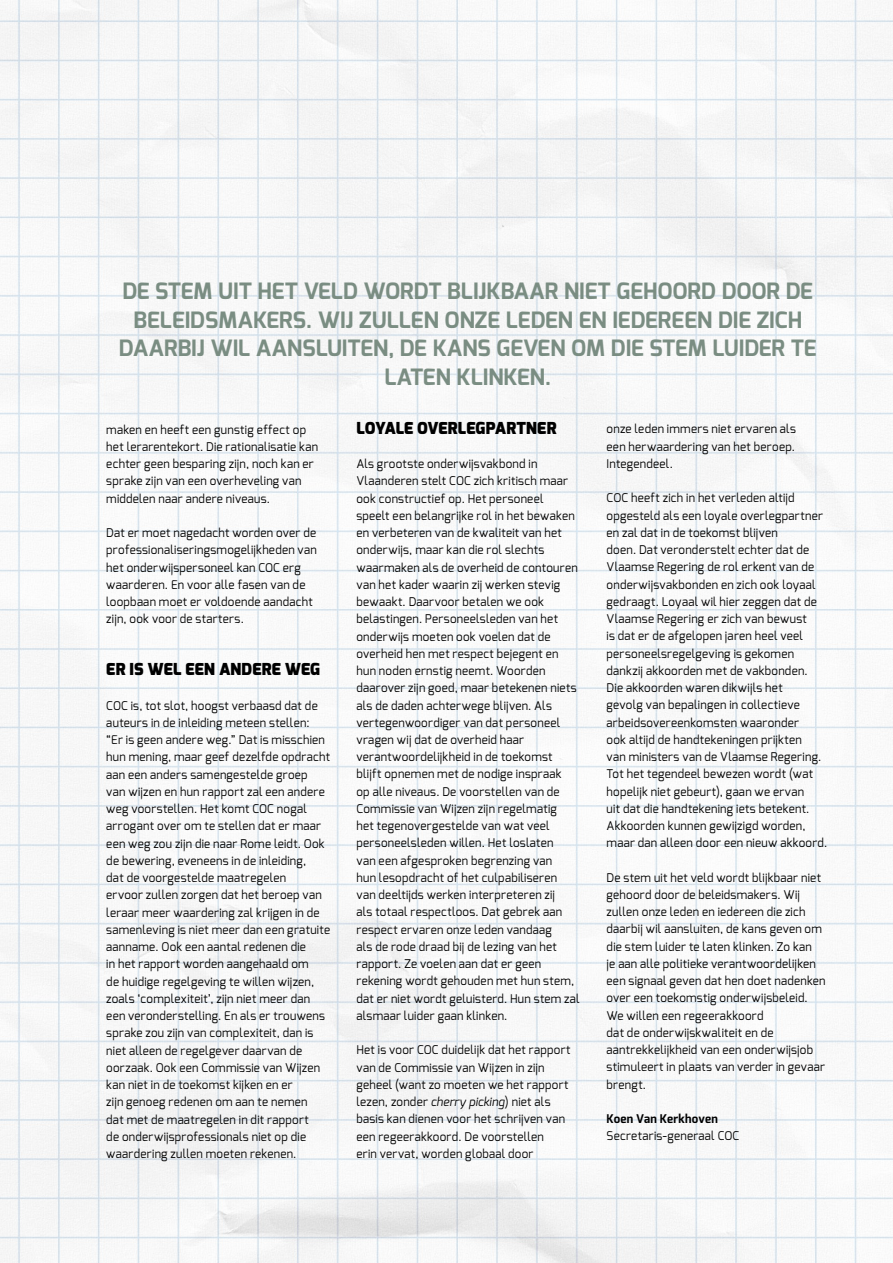
<style>
.page{position:relative;width:893px;height:1263px;background:#fff}
.page>*{position:absolute;margin:0;border:0;box-sizing:border-box;transform-origin:0 0}
.t1{font:700 22.5px/28.5px "Exo";color:#7a8d82;text-align:center}
.t2{font:900 16.5px "Exo";letter-spacing:.01em;color:#000}
.t3{font:12px/17.2px "Exo";letter-spacing:.02em;color:#000}
.t4{font:700 12px "Exo";letter-spacing:.02em;color:#000}
.s1{font-style:italic}
</style>
<div class="page">
<img style="left:0;top:0;width:893px;height:1263px">
<h1 class="t1" style="left:119px;top:277px;width:699px">DE STEM UIT HET VELD WORDT BLIJKBAAR NIET GEHOORD DOOR DE BELEIDSMAKERS. WIJ ZULLEN ONZE LEDEN EN IEDEREEN DIE ZICH DAARBIJ WIL AANSLUITEN, DE KANS GEVEN OM DIE STEM LUIDER TE LATEN KLINKEN.</h1>
<p class="t3" style="left:106px;top:421px;width:213px">maken en heeft een gunstig effect op het lerarentekort. Die rationalisatie kan echter geen besparing zijn, noch kan er sprake zijn van een overheveling van middelen naar andere niveaus.</p>
<p class="t3" style="left:106px;top:524px;width:212px">Dat er moet nagedacht worden over de professionaliseringsmogelijkheden van het onderwijspersoneel kan COC erg waarderen. En voor alle fasen van de loopbaan moet er voldoende aandacht zijn, ook voor de starters.</p>
<h2 class="t2" style="left:106px;top:658px;width:215px">ER IS WEL EEN ANDERE WEG</h2>
<p class="t3" style="left:106px;top:697px;width:225px">COC is, tot slot, hoogst verbaasd dat de auteurs in de inleiding meteen stellen:<br>“Er is geen andere weg.” Dat is misschien hun mening, maar geef dezelfde opdracht aan een anders samengestelde groep<br>van wijzen en hun rapport zal een andere weg voorstellen. Het komt COC nogal arrogant over om te stellen dat er maar een weg zou zijn die naar Rome leidt. Ook de bewering, eveneens in de inleiding,<br>dat de voorgestelde maatregelen<br>ervoor zullen zorgen dat het beroep van leraar meer waardering zal krijgen in de samenleving is niet meer dan een gratuite aanname. Ook een aantal redenen die<br>in het rapport worden aangehaald om<br>de huidige regelgeving te willen wijzen, zoals ‘complexiteit’, zijn niet meer dan een veronderstelling. En als er trouwens sprake zou zijn van complexiteit, dan is niet alleen de regelgever daarvan de oorzaak. Ook een Commissie van Wijzen kan niet in de toekomst kijken en er<br>zijn genoeg redenen om aan te nemen<br>dat met de maatregelen in dit rapport<br>de onderwijsprofessionals niet op die waardering zullen moeten rekenen.</p>
<h2 class="t2" style="left:356px;top:417px;width:202px">LOYALE OVERLEGPARTNER</h2>
<p class="t3" style="left:356px;top:455px;width:225px">Als grootste onderwijsvakbond in Vlaanderen stelt COC zich kritisch maar ook constructief op. Het personeel<br>speelt een belangrijke rol in het bewaken en verbeteren van de kwaliteit van het onderwijs, maar kan die rol slechts waarmaken als de overheid de contouren van het kader waarin zij werken stevig bewaakt. Daarvoor betalen we ook belastingen. Personeelsleden van het onderwijs moeten ook voelen dat de overheid hen met respect bejegent en hun noden ernstig neemt. Woorden daarover zijn goed, maar betekenen niets als de daden achterwege blijven. Als vertegenwoordiger van dat personeel vragen wij dat de overheid haar verantwoordelijkheid in de toekomst blijft opnemen met de nodige inspraak<br>op alle niveaus. De voorstellen van de Commissie van Wijzen zijn regelmatig<br>het tegenovergestelde van wat veel personeelsleden willen. Het loslaten<br>van een afgesproken begrenzing van<br>hun lesopdracht of het culpabiliseren<br>van deeltijds werken interpreteren zij<br>als totaal respectloos. Dat gebrek aan respect ervaren onze leden vandaag<br>als de rode draad bij de lezing van het rapport. Ze voelen aan dat er geen rekening wordt gehouden met hun stem, dat er niet wordt geluisterd. Hun stem zal alsmaar luider gaan klinken.</p>
<p class="t3" style="left:356px;top:1041px;width:216px">Het is voor COC duidelijk dat het rapport van de Commissie van Wijzen in zijn geheel (want zo moeten we het rapport lezen, zonder <span class="s1">cherry picking</span>) niet als basis kan dienen voor het schrijven van een regeerakkoord. De voorstellen<br>erin vervat, worden globaal door</p>
<p class="t3" style="left:607px;top:420px;width:191px;text-align:justify">onze leden immers niet ervaren als een herwaardering van het beroep.<br>Integendeel.</p>
<p class="t3" style="left:607px;top:489px;width:222px">COC heeft zich in het verleden altijd opgesteld als een loyale overlegpartner en zal dat in de toekomst blijven<br>doen. Dat veronderstelt echter dat de Vlaamse Regering de rol erkent van de onderwijsvakbonden en zich ook loyaal gedraagt. Loyaal wil hier zeggen dat de Vlaamse Regering er zich van bewust<br>is dat er de afgelopen jaren heel veel personeelsregelgeving is gekomen dankzij akkoorden met de vakbonden.<br>Die akkoorden waren dikwijls het<br>gevolg van bepalingen in collectieve arbeidsovereenkomsten waaronder<br>ook altijd de handtekeningen prijkten<br>van ministers van de Vlaamse Regering.<br>Tot het tegendeel bewezen wordt (wat hopelijk niet gebeurt), gaan we ervan<br>uit dat die handtekening iets betekent.<br>Akkoorden kunnen gewijzigd worden, maar dan alleen door een nieuw akkoord.</p>
<p class="t3" style="left:607px;top:869px;width:220px">De stem uit het veld wordt blijkbaar niet gehoord door de beleidsmakers. Wij zullen onze leden en iedereen die zich daarbij wil aansluiten, de kans geven om die stem luider te laten klinken. Zo kan<br>je aan alle politieke verantwoordelijken een signaal geven dat hen doet nadenken over een toekomstig onderwijsbeleid.<br>We willen een regeerakkoord<br>dat de onderwijskwaliteit en de aantrekkelijkheid van een onderwijsjob stimuleert in plaats van verder in gevaar brengt.</p>
<p class="t4" style="left:607px;top:1111px;width:113px">Koen Van Kerkhoven</p>
<p class="t3" style="left:607px;top:1127px;width:134px">Secretaris-generaal COC</p>
</div>
